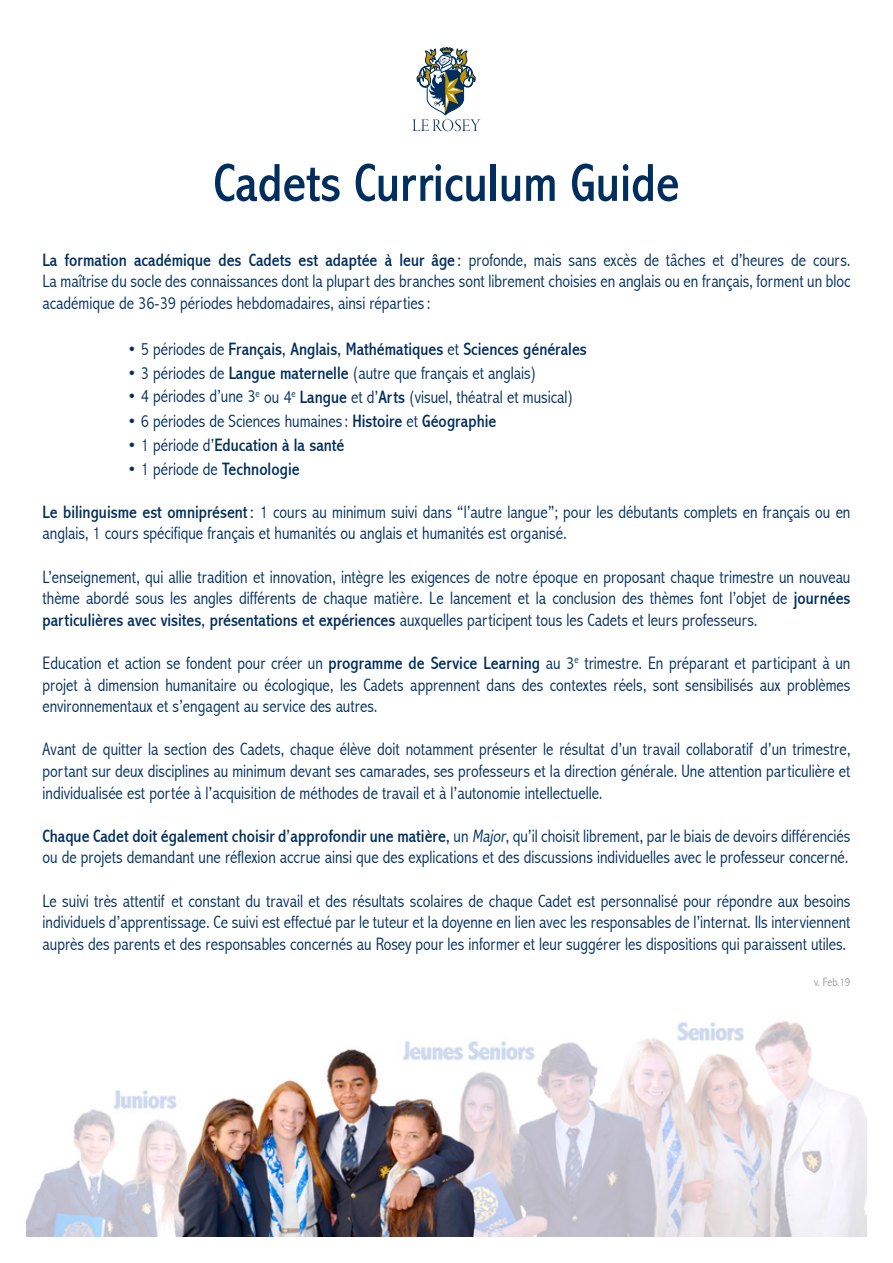
<style>
.page{position:relative;width:893px;height:1263px;background:#fff}
.page>*{position:absolute;margin:0;border:0;box-sizing:border-box;transform-origin:0 0}
.t1{font:condensed 54px "Abadi";color:#002e5f}
.t2{font:300 condensed 18px/21.6px "Abadi";color:#002e5f;text-align:justify}
.t3{font:condensed 18px "Abadi";color:#002e5f}
.t4{font:300 condensed 12px "Abadi";color:#9c9c9c}
.s1{font-weight:400}
.s2{font-weight:300}
</style>
<div class="page">
<svg style="left:413px;top:47px;width:67px;height:84px"></svg>
<img style="left:26px;top:1021px;width:841px;height:216px">
<h1 class="t1" style="left:213px;top:152px;width:468px">Cadets Curriculum Guide</h1>
<p class="t2" style="left:43px;top:249px;width:809px"><span class="s1">La formation académique des Cadets est adaptée à leur âge :</span> profonde, mais sans excès de tâches et d’heures de cours.<br>La maîtrise du socle des connaissances dont la plupart des branches sont librement choisies en anglais ou en français, forment un bloc académique de 36-39 périodes hebdomadaires, ainsi réparties:</p>
<p class="t3" style="left:128px;top:338px;width:461px"><span class="s2">• 5 périodes de</span> Français, Anglais, Mathématiques <span class="s2">et</span> Sciences générales</p>
<p class="t2" style="left:128px;top:362px;width:410px">• 3 périodes de <span class="s1">Langue maternelle</span> (autre que français et anglais)</p>
<p class="t2" style="left:128px;top:386px;width:447px">• 4 périodes d’une 3<sup>e</sup> ou 4<sup>e</sup> <span class="s1">Langue</span> et d’<span class="s1">Arts</span> (visuel, théatral et musical)</p>
<p class="t2" style="left:128px;top:410px;width:370px">• 6 périodes de Sciences humaines: <span class="s1">Histoire</span> et <span class="s1">Géographie</span></p>
<p class="t3" style="left:128px;top:434px;width:218px"><span class="s2">• 1 période d’</span>Education à la santé</p>
<p class="t2" style="left:128px;top:458px;width:174px">• 1 période de <span class="s1">Technologie</span></p>
<p class="t2" style="left:43px;top:501px;width:809px"><span class="s1">Le bilinguisme est omniprésent:</span> 1 cours au minimum suivi dans “l’autre langue”; pour les débutants complets en français ou en anglais, 1 cours spécifique français et humanités ou anglais et humanités est organisé.</p>
<p class="t2" style="left:43px;top:566px;width:809px">L’enseignement, qui allie tradition et innovation, intègre les exigences de notre époque en proposant chaque trimestre un nouveau thème abordé sous les angles différents de chaque matière. Le lancement et la conclusion des thèmes font l’objet de <span class="s1">journées particulières avec visites, présentations et expériences</span> auxquelles participent tous les Cadets et leurs professeurs.</p>
<p class="t2" style="left:43px;top:652px;width:809px">Education et action se fondent pour créer un <span class="s1">programme de Service Learning</span> au 3<sup>e</sup> trimestre. En préparant et participant à un projet à dimension humanitaire ou écologique, les Cadets apprennent dans des contextes réels, sont sensibilisés aux problèmes environnementaux et s’engagent au service des autres.</p>
<p class="t2" style="left:43px;top:738px;width:809px">Avant de quitter la section des Cadets, chaque élève doit notamment présenter le résultat d’un travail collaboratif d’un trimestre, portant sur deux disciplines au minimum devant ses camarades, ses professeurs et la direction générale. Une attention particulière et individualisée est portée à l’acquisition de méthodes de travail et à l’autonomie intellectuelle.</p>
<p class="t2" style="left:43px;top:825px;width:809px"><span class="s1">Chaque Cadet doit également choisir d’approfondir une matière,</span> un Major, qu’il choisit librement, par le biais de devoirs différenciés ou de projets demandant une réflexion accrue ainsi que des explications et des discussions individuelles avec le professeur concerné.</p>
<p class="t2" style="left:43px;top:890px;width:809px">Le suivi très attentif et constant du travail et des résultats scolaires de chaque Cadet est personnalisé pour répondre aux besoins individuels d’apprentissage. Ce suivi est effectué par le tuteur et la doyenne en lien avec les responsables de l’internat. Ils interviennent auprès des parents et des responsables concernés au Rosey pour les informer et leur suggérer les dispositions qui paraissent utiles.</p>
<p class="t4" style="left:814px;top:975px;width:38px">v. Feb.19</p>
</div>
